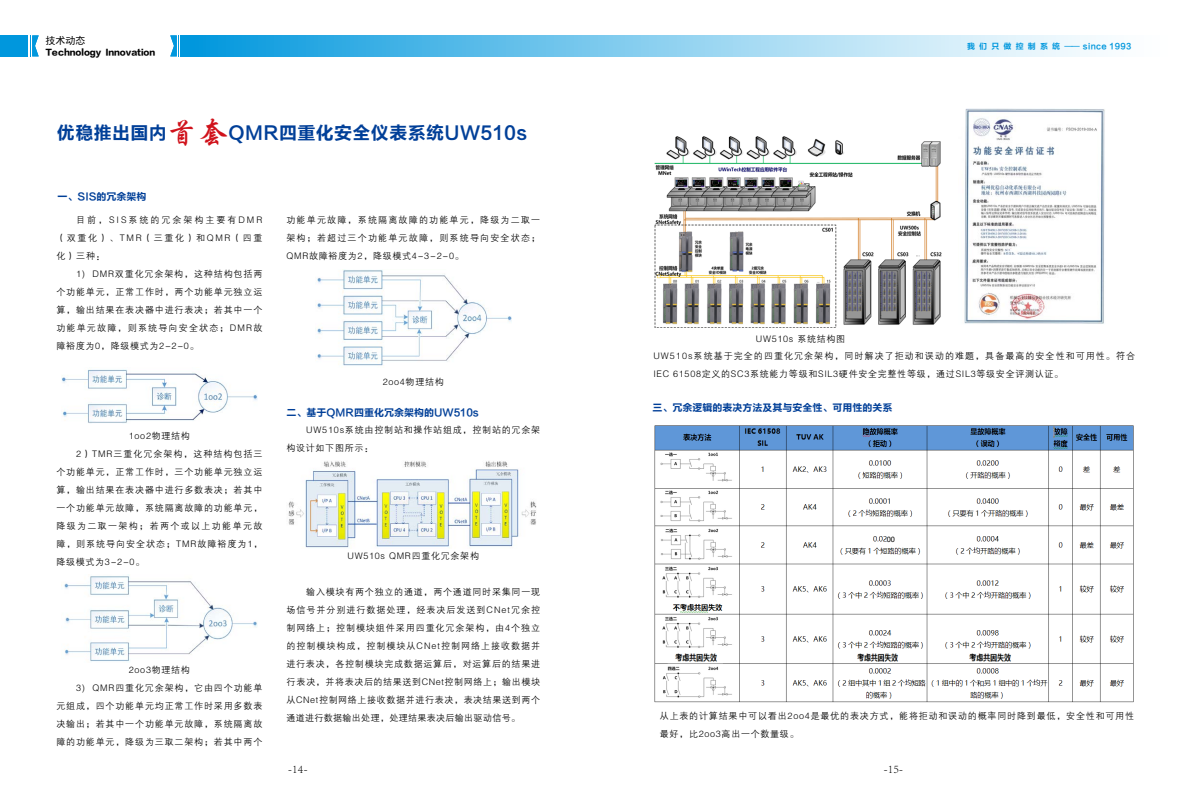
<style>
.page{position:relative;width:1191px;height:808px;background:#fff}
.page>*{position:absolute;margin:0;border:0;box-sizing:border-box;transform-origin:0 0}
.t1{font:18px "FZLTCHK GBK1 0";letter-spacing:.02em;color:#003f98}
.t2{font:300 12px "Adobe Song Std";color:#000}
.t3{font:10px "FZLTCHJW GB1 0";color:#003f98}
.t4{font:10px "Sim Hei";color:#000}
.t5{font:9px/18px "FZZDXJW GB1 0";letter-spacing:.095em;color:#000;text-align:justify}
.t6{font:9px "FZZDXJW GB1 0";letter-spacing:.15em;color:#000}
.t7{font:8px "FZLTTHJW GB1 0";color:#000}
.t8{font:8px "FZLTCHJW GB1 0";letter-spacing:.28em;color:#0097dd}
.t9{font:7px "Microsoft Ya Hei";color:#000}
.s1{font-family:"FZXKJW GB1 0";font-size:30px;color:#d0121b}
</style>
<div class="page">
<div style="left:0;top:35px;width:28px;height:21px;background:#0097dd"></div>
<div style="left:182px;top:35px;width:1009px;height:21px;background:linear-gradient(to right,#089ade,#fff)"></div>
<svg style="left:30px;top:35px;width:9px;height:21px"></svg>
<svg style="left:170px;top:35px;width:9px;height:21px"></svg>
<img style="left:315px;top:270px;width:196px;height:96px">
<img style="left:61px;top:574px;width:196px;height:88px">
<img style="left:61px;top:369px;width:196px;height:54px">
<img style="left:288px;top:461px;width:249px;height:87px">
<img style="left:654px;top:137px;width:288px;height:191px">
<img style="left:964px;top:108px;width:141px;height:216px">
<img style="left:654px;top:425px;width:480px;height:278px">
<img style="left:856px;top:653px;width:43px;height:9px">
<img style="left:968px;top:653px;width:43px;height:9px">
<div style="left:668px;top:651px;width:54px;height:12px;background:#fff;border:1px solid #fff"></div>
<img style="left:675px;top:653px;width:42px;height:8px">
<p class="t4" style="left:45px;top:35px;width:41px">技术动态</p>
<p class="t7" style="left:45px;top:48px;width:111px">Technology Innovation</p>
<h1 class="t1" style="left:57px;top:123px;width:472px">优稳推出国内<span class="s1">首套</span>QMR四重化安全仪表系统UW510s</h1>
<p class="t3" style="left:58px;top:191px;width:90px">一、SIS的冗余架构</p>
<p class="t5" style="left:56px;top:211px;width:207px;text-indent:20px">目前，SIS系统的冗余架构主要有DMR（双重化）、TMR（三重化）和QMR（四重化）三种：</p>
<p class="t5" style="left:56px;top:265px;width:207px;text-indent:20px">1) DMR双重化冗余架构，这种结构包括两个功能单元，正常工作时，两个功能单元独立运算，输出结果在表决器中进行表决；若其中一个功能单元故障，则系统导向安全状态；DMR故障裕度为0，降级模式为2-2-0。</p>
<p class="t5" style="left:129px;top:427px;width:63px">1oo2物理结构</p>
<p class="t5" style="left:76px;top:445px;width:188px">2）TMR三重化冗余架构，这种结构包括三</p>
<p class="t5" style="left:56px;top:463px;width:207px">个功能单元，正常工作时，三个功能单元独立运</p>
<p class="t5" style="left:56px;top:481px;width:207px">算，输出结果在表决器中进行多数表决；若其中</p>
<p class="t5" style="left:56px;top:499px;width:207px">一个功能单元故障，系统隔离故障的功能单元，</p>
<p class="t6" style="left:56px;top:521px;width:207px">降级为二取一架构；若两个或以上功能单元故</p>
<p class="t5" style="left:56px;top:535px;width:208px">障，则系统导向安全状态；TMR故障裕度为1，</p>
<p class="t5" style="left:56px;top:553px;width:89px">降级模式为3-2-0。</p>
<p class="t5" style="left:129px;top:661px;width:63px">2oo3物理结构</p>
<p class="t5" style="left:56px;top:679px;width:207px;text-indent:20px">3) QMR四重化冗余架构，它由四个功能单元组成，四个功能单元均正常工作时采用多数表决输出；若其中一个功能单元故障，系统隔离故障的功能单元，降级为三取二架构；若其中两个</p>
<p class="t5" style="left:286px;top:211px;width:255px">功能单元故障，系统隔离故障的功能单元，降级为二取一架构；若超过三个功能单元故障，则系统导向安全状态；QMR故障裕度为2，降级模式4-3-2-0。</p>
<p class="t5" style="left:383px;top:373px;width:63px">2oo4物理结构</p>
<p class="t3" style="left:286px;top:407px;width:194px">二、基于QMR四重化冗余架构的UW510s</p>
<p class="t5" style="left:286px;top:421px;width:255px;text-indent:20px">UW510s系统由控制站和操作站组成，控制站的冗余架构设计如下图所示：</p>
<p class="t5" style="left:347px;top:547px;width:133px">UW510s QMR四重化冗余架构</p>
<p class="t5" style="left:286px;top:583px;width:255px;text-indent:20px">输入模块有两个独立的通道，两个通道同时采集同一现场信号并分别进行数据处理，经表决后发送到CNet冗余控制网络上；控制模块组件采用四重化冗余架构，由4个独立的控制模块构成，控制模块从CNet控制网络上接收数据并进行表决，各控制模块完成数据运算后，对运算后的结果进行表决，并将表决后的结果送到CNet控制网络上；输出模块从CNet控制网络上接收数据并进行表决，表决结果送到两个通道进行数据输出处理，处理结果表决后输出驱动信号。</p>
<p class="t5" style="left:756px;top:331px;width:91px">UW510s 系统结构图</p>
<p class="t8" style="left:967px;top:42px;width:166px">我们只做控制系统 —— since 1993</p>
<p class="t5" style="left:653px;top:347px;width:483px">UW510s系统基于完全的四重化冗余架构，同时解决了拒动和误动的难题，具备最高的安全性和可用性。符合<br>IEC 61508定义的SC3系统能力等级和SIL3硬件安全完整性等级，通过SIL3等级安全评测认证。</p>
<p class="t3" style="left:652px;top:402px;width:241px">三、冗余逻辑的表决方法及其与安全性、可用性的关系</p>
<p class="t9" style="left:887px;top:535px;width:10px">00</p>
<p class="t5" style="left:660px;top:707px;width:476px">从上表的计算结果中可以看出2oo4是最优的表决方式，能将拒动和误动的概率同时降到最低，安全性和可用性最好，比2oo3高出一个数量级。</p>
<h2 class="t2" style="left:288px;top:762px;width:22px">-14-</h2>
<h2 class="t2" style="left:883px;top:762px;width:22px">-15-</h2>
</div>
